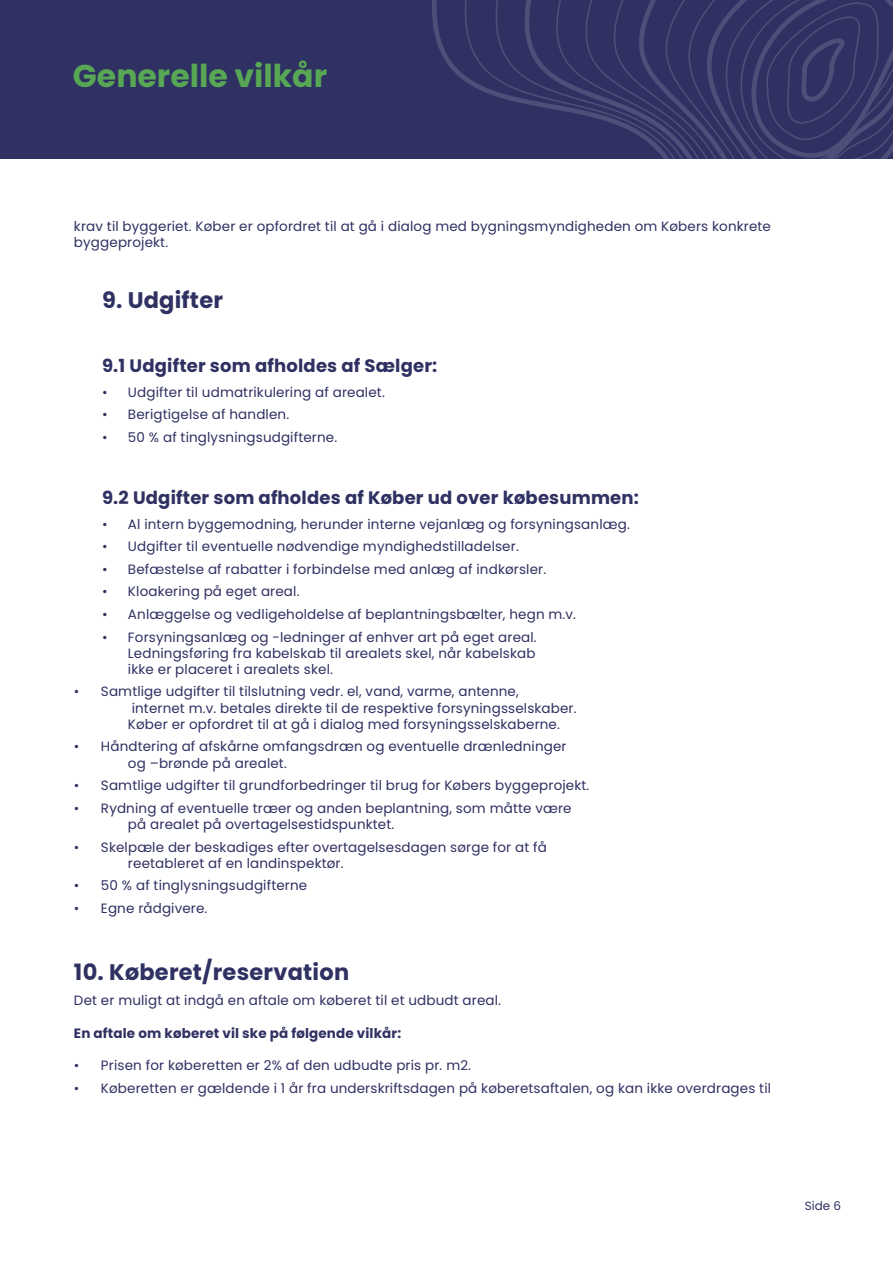
<style>
.page{position:relative;width:893px;height:1263px;background:#fff}
.page>*{position:absolute;margin:0;border:0;box-sizing:border-box;transform-origin:0 0}
.t1{font:700 31.5px "Poppins";color:#57a755}
.t2{font:700 22.5px "Poppins";letter-spacing:.01em;color:#2f3162}
.t3{font:700 18px "Poppins";letter-spacing:.01em;color:#2f3162}
.t4{font:13.5px/16.2px "Poppins";letter-spacing:.01em;color:#2f3162}
.t5{font:700 13.5px "Poppins";letter-spacing:.01em;color:#2f3162}
.t6{font:12px "Poppins";color:#2f3162}
</style>
<div class="page">
<div style="left:0;top:0;width:893px;height:159px;background:#2f3162"></div>
<svg style="left:432px;top:0;width:178px;height:122px"></svg>
<svg style="left:610px;top:0;width:283px;height:159px"></svg>
<h1 class="t1" style="left:73px;top:58px;width:256px">Generelle vilkår</h1>
<p class="t4" style="left:74px;top:218px;width:698px">krav til byggeriet. Køber er opfordret til at gå i dialog med bygningsmyndigheden om Købers konkrete byggeprojekt.</p>
<h2 class="t2" style="left:102px;top:287px;width:122px">9. Udgifter</h2>
<h3 class="t3" style="left:102px;top:355px;width:337px">9.1 Udgifter som afholdes af Sælger:</h3>
<p class="t4" style="left:102px;top:384px;width:284px">• Udgifter til udmatrikulering af arealet.</p>
<p class="t4" style="left:102px;top:407px;width:189px">• Berigtigelse af handlen.</p>
<p class="t4" style="left:102px;top:429px;width:237px">• 50 % af tinglysningsudgifterne.</p>
<h3 class="t3" style="left:102px;top:487px;width:538px">9.2 Udgifter som afholdes af Køber ud over købesummen:</h3>
<p class="t4" style="left:102px;top:516px;width:529px">• Al intern byggemodning, herunder interne vejanlæg og forsyningsanlæg.</p>
<p class="t4" style="left:102px;top:538px;width:418px">• Udgifter til eventuelle nødvendige myndighedstilladelser.</p>
<p class="t4" style="left:102px;top:561px;width:446px">• Befæstelse af rabatter i forbindelse med anlæg af indkørsler.</p>
<p class="t4" style="left:102px;top:584px;width:199px">• Kloakering på eget areal.</p>
<p class="t4" style="left:102px;top:606px;width:475px">• Anlæggelse og vedligeholdelse af beplantningsbælter, hegn m.v.</p>
<p class="t4" style="left:128px;top:629px;width:410px;text-align:justify;text-indent:-26px">• Forsyningsanlæg og -ledninger af enhver art på eget areal.<br>Ledningsføring fra kabelskab til arealets skel, når kabelskab ikke er placeret i arealets skel.</p>
<p class="t4" style="left:128px;top:684px;width:450px;text-indent:-54px">• Samtlige udgifter til tilslutning vedr. el, vand, varme, antenne,<br>internet m.v. betales direkte til de respektive forsyningsselskaber.<br>Køber er opfordret til at gå i dialog med forsyningsselskaberne.</p>
<p class="t4" style="left:128px;top:739px;width:440px;text-indent:-54px">• Håndtering af afskårne omfangsdræn og eventuelle drænledninger og –brønde på arealet.</p>
<p class="t4" style="left:74px;top:777px;width:517px">• Samtlige udgifter til grundforbedringer til brug for Købers byggeprojekt.</p>
<p class="t4" style="left:128px;top:800px;width:445px;text-indent:-54px">• Rydning af eventuelle træer og anden beplantning, som måtte være på arealet på overtagelsestidspunktet.</p>
<p class="t4" style="left:128px;top:839px;width:420px;text-indent:-54px">• Skelpæle der beskadiges efter overtagelsesdagen sørge for at få reetableret af en landinspektør.</p>
<p class="t4" style="left:74px;top:877px;width:235px">• 50 % af tinglysningsudgifterne</p>
<p class="t4" style="left:74px;top:900px;width:135px">• Egne rådgivere.</p>
<h2 class="t2" style="left:74px;top:959px;width:277px">10. Køberet/reservation</h2>
<p class="t4" style="left:74px;top:992px;width:429px">Det er muligt at indgå en aftale om køberet til et udbudt areal.</p>
<p class="t5" style="left:74px;top:1025px;width:329px">En aftale om køberet vil ske på følgende vilkår:</p>
<p class="t4" style="left:74px;top:1057px;width:399px">• Prisen for køberetten er 2% af den udbudte pris pr. m2.</p>
<p class="t4" style="left:74px;top:1080px;width:699px">• Køberetten er gældende i 1 år fra underskriftsdagen på køberetsaftalen, og kan ikke overdrages til</p>
<p class="t6" style="left:805px;top:1199px;width:38px">Side 6</p>
</div>
